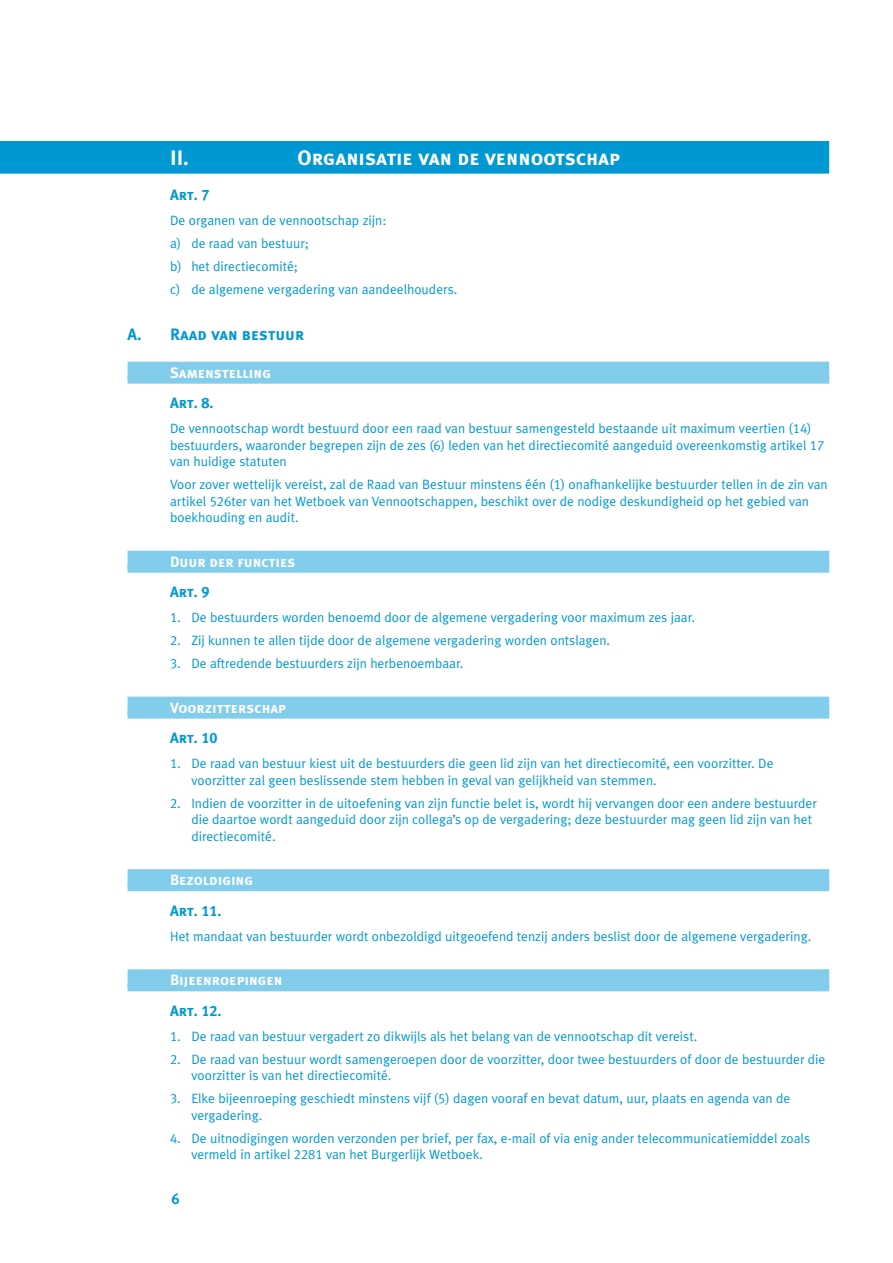
<style>
.page{position:relative;width:893px;height:1263px;background:#fff}
.page>*{position:absolute;margin:0;border:0;box-sizing:border-box;transform-origin:0 0}
.t1{font:21px "Meta Ethias Bold Caps";color:#fff}
.t2{font:16.5px "Meta Ethias Bold Caps";color:#0098d2}
.t3{font:15px "Meta Ethias Bold Caps";color:#fff}
.t4{font:15px "Meta Ethias Bold Caps";color:#0098d2}
.t5{font:13.5px/16.5px "Meta Ethias Normal";color:#0098d2}
</style>
<div class="page">
<div style="left:0;top:141px;width:829px;height:22px;background:#0098d2"></div>
<div style="left:0;top:163px;width:829px;height:11px;background:#0098d2"></div>
<div style="left:128px;top:362px;width:701px;height:18px;background:#82ccec"></div>
<div style="left:128px;top:375px;width:701px;height:9px;background:#82ccec"></div>
<div style="left:128px;top:551px;width:701px;height:18px;background:#82ccec"></div>
<div style="left:128px;top:564px;width:701px;height:9px;background:#82ccec"></div>
<div style="left:128px;top:697px;width:701px;height:18px;background:#82ccec"></div>
<div style="left:128px;top:710px;width:701px;height:9px;background:#82ccec"></div>
<div style="left:128px;top:869px;width:701px;height:18px;background:#82ccec"></div>
<div style="left:128px;top:883px;width:701px;height:8px;background:#82ccec"></div>
<div style="left:128px;top:969px;width:701px;height:18px;background:#82ccec"></div>
<div style="left:128px;top:983px;width:701px;height:8px;background:#82ccec"></div>
<h1 class="t1" style="left:170px;top:146px;width:20px">II.</h1>
<h1 class="t1" style="left:298px;top:146px;width:324px">Organisatie van de vennootschap</h1>
<p class="t4" style="left:170px;top:186px;width:41px">Art. 7</p>
<p class="t5" style="left:170px;top:209px;width:289px;line-height:23px">De organen van de vennootschap zijn:<br>a) de raad van bestuur;<br>b) het directiecomité;<br>c) de algemene vergadering van aandeelhouders.</p>
<p class="t2" style="left:128px;top:324px;width:178px">A. Raad van bestuur</p>
<p class="t3" style="left:170px;top:364px;width:102px">Samenstelling</p>
<p class="t4" style="left:170px;top:394px;width:45px">Art. 8.</p>
<p class="t5" style="left:170px;top:420px;width:656px">De vennootschap wordt bestuurd door een raad van bestuur samengesteld bestaande uit maximum veertien (14) bestuurders, waaronder begrepen zijn de zes (6) leden van het directiecomité aangeduid overeenkomstig artikel 17 van huidige statuten</p>
<p class="t5" style="left:170px;top:476px;width:659px">Voor zover wettelijk vereist, zal de Raad van Bestuur minstens één (1) onafhankelijke bestuurder tellen in de zin van artikel 526ter van het Wetboek van Vennootschappen, beschikt over de nodige deskundigheid op het gebied van boekhouding en audit.</p>
<p class="t3" style="left:170px;top:553px;width:127px">Duur der functies</p>
<p class="t4" style="left:170px;top:583px;width:41px">Art. 9</p>
<p class="t5" style="left:170px;top:609px;width:526px">1. De bestuurders worden benoemd door de algemene vergadering voor maximum zes jaar.</p>
<p class="t5" style="left:170px;top:632px;width:442px">2. Zij kunnen te allen tijde door de algemene vergadering worden ontslagen.</p>
<p class="t5" style="left:170px;top:655px;width:295px">3. De aftredende bestuurders zijn herbenoembaar.</p>
<p class="t3" style="left:170px;top:699px;width:118px">Voorzitterschap</p>
<p class="t4" style="left:170px;top:729px;width:49px">Art. 10</p>
<p class="t5" style="left:191px;top:755px;width:584px;text-indent:-21px">1. De raad van bestuur kiest uit de bestuurders die geen lid zijn van het directiecomité, een voorzitter. De voorzitter zal geen beslissende stem hebben in geval van gelijkheid van stemmen.</p>
<p class="t5" style="left:191px;top:794px;width:627px;text-indent:-21px">2. Indien de voorzitter in de uitoefening van zijn functie belet is, wordt hij vervangen door een andere bestuurder die daartoe wordt aangeduid door zijn collega’s op de vergadering; deze bestuurder mag geen lid zijn van het directiecomité.</p>
<p class="t3" style="left:170px;top:871px;width:84px">Bezoldiging</p>
<p class="t4" style="left:170px;top:902px;width:53px">Art. 11.</p>
<p class="t5" style="left:170px;top:928px;width:643px">Het mandaat van bestuurder wordt onbezoldigd uitgeoefend tenzij anders beslist door de algemene vergadering.</p>
<p class="t3" style="left:170px;top:971px;width:114px">Bijeenroepingen</p>
<p class="t4" style="left:170px;top:1002px;width:53px">Art. 12.</p>
<p class="t5" style="left:170px;top:1028px;width:529px">1. De raad van bestuur vergadert zo dikwijls als het belang van de vennootschap dit vereist.</p>
<p class="t5" style="left:191px;top:1051px;width:636px;text-indent:-21px">2. De raad van bestuur wordt samengeroepen door de voorzitter, door twee bestuurders of door de bestuurder die voorzitter is van het directiecomité.</p>
<p class="t5" style="left:191px;top:1090px;width:600px;text-indent:-21px">3. Elke bijeenroeping geschiedt minstens vijf (5) dagen vooraf en bevat datum, uur, plaats en agenda van de vergadering.</p>
<p class="t5" style="left:191px;top:1129px;width:620px;text-indent:-21px">4. De uitnodigingen worden verzonden per brief, per fax, e-mail of via enig ander telecommunicatiemiddel zoals vermeld in artikel 2281 van het Burgerlijk Wetboek.</p>
<p class="t4" style="left:172px;top:1190px;width:10px">6</p>
</div>
